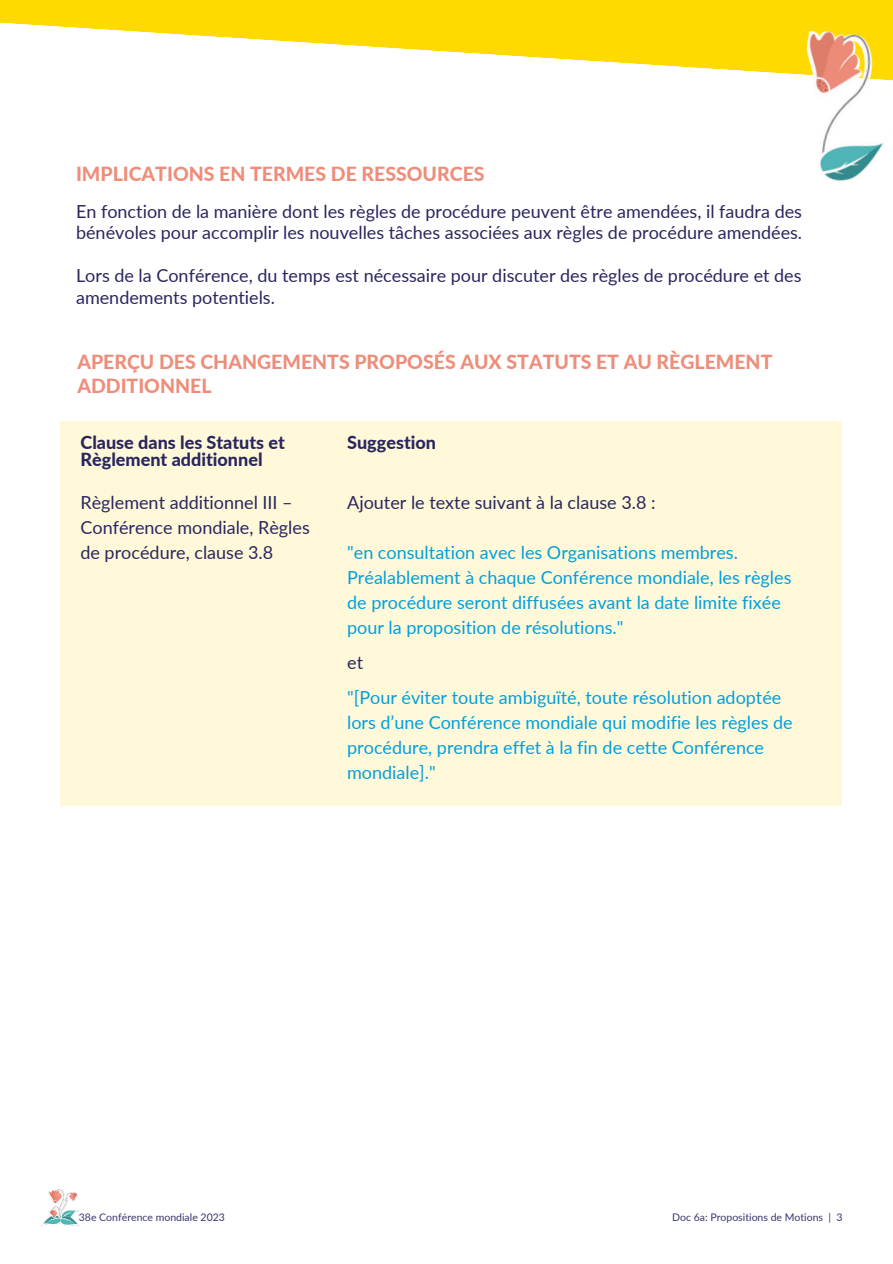
<style>
.page{position:relative;width:893px;height:1264px;background:#fff}
.page>*{position:absolute;margin:0;border:0;box-sizing:border-box;transform-origin:0 0}
.t1{font:800 19.5px/23.5px "Lato";color:#ee8d7a}
.t2{font:18px/25px "Lato";color:#2a265e}
.t3{font:18px/25px "Lato";color:#00a0dd}
.t4{font:800 18px/17.5px "Lato";color:#2a265e}
.t5{font:10.5px "Lato";color:#383570}
</style>
<div class="page">
<svg style="left:0;top:0;width:892px;height:74px;fill:#ffda00"></svg>
<img style="left:790px;top:29px;width:102px;height:152px">
<div style="left:60px;top:421px;width:782px;height:384px;background:#fff9da"></div>
<img style="left:42px;top:1189px;width:37px;height:37px">
<p class="t1" style="left:76px;top:161px;width:410px">IMPLICATIONS EN TERMES DE RESSOURCES</p>
<p class="t2" style="left:76px;top:200px;width:727px;line-height:21.3px">En fonction de la manière dont les règles de procédure peuvent être amendées, il faudra des bénévoles pour accomplir les nouvelles tâches associées aux règles de procédure amendées.</p>
<p class="t2" style="left:76px;top:264px;width:727px;line-height:21.3px">Lors de la Conférence, du temps est nécessaire pour discuter des règles de procédure et des amendements potentiels.</p>
<p class="t1" style="left:77px;top:350px;width:696px">APERÇU DES CHANGEMENTS PROPOSÉS AUX STATUTS ET AU RÈGLEMENT<br>ADDITIONNEL</p>
<p class="t4" style="left:80px;top:433px;width:206px">Clause dans les Statuts et<br>Règlement additionnel</p>
<p class="t4" style="left:347px;top:433px;width:90px">Suggestion</p>
<p class="t2" style="left:80px;top:489px;width:231px">Règlement additionnel III –<br>Conférence mondiale, Règles de procédure, clause 3.8</p>
<p class="t2" style="left:347px;top:489px;width:310px">Ajouter le texte suivant à la clause 3.8 :</p>
<p class="t3" style="left:347px;top:539px;width:446px">"en consultation avec les Organisations membres.<br>Préalablement à chaque Conférence mondiale, les règles de procédure seront diffusées avant la date limite fixée pour la proposition de résolutions."</p>
<p class="t2" style="left:347px;top:649px;width:17px">et</p>
<p class="t3" style="left:347px;top:684px;width:447px">"[Pour éviter toute ambiguïté, toute résolution adoptée lors d’une Conférence mondiale qui modifie les règles de procédure, prendra effet à la fin de cette Conférence mondiale]."</p>
<p class="t5" style="left:79px;top:1210px;width:147px">38e Conférence mondiale 2023</p>
<p class="t5" style="left:672px;top:1210px;width:172px">Doc 6a: Propositions de Motions | 3</p>
</div>
